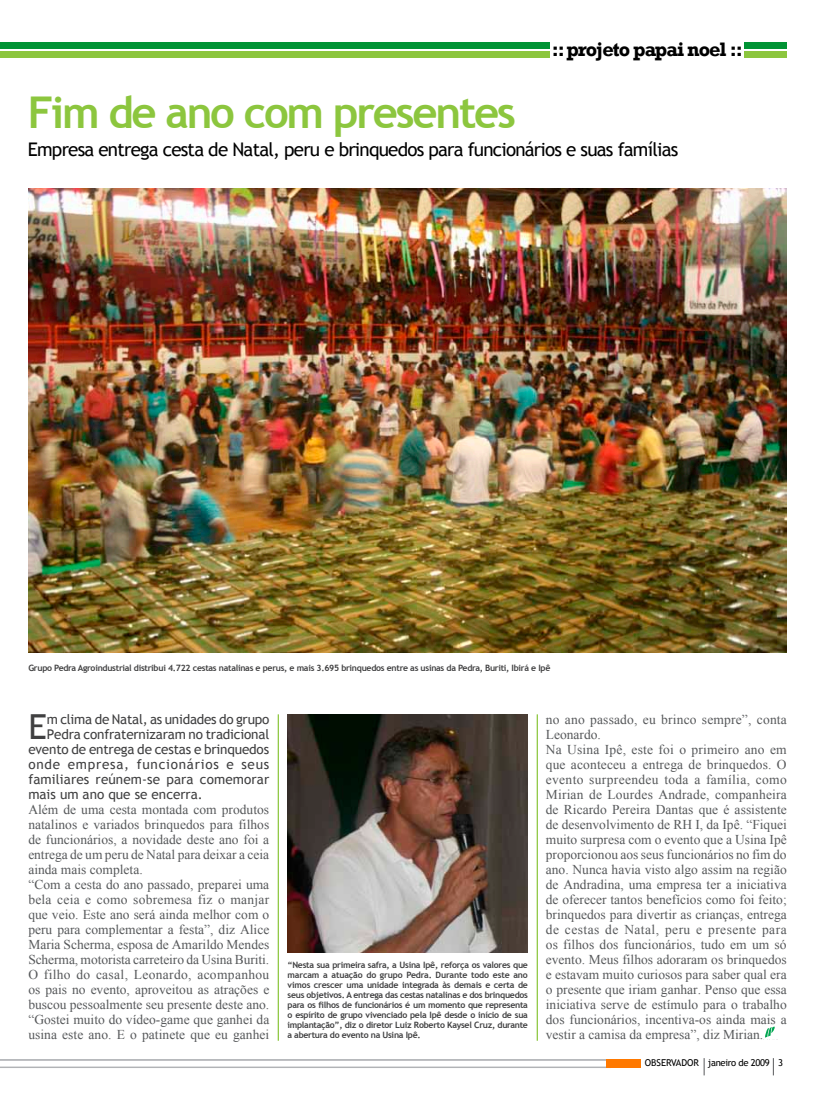
<style>
.page{position:relative;width:815px;height:1099px;background:#fff}
.page>*{position:absolute;margin:0;border:0;box-sizing:border-box;transform-origin:0 0}
.t1{font:700 43.75px "Trebuchet MS";letter-spacing:-.05em;color:#8cc63e}
.t2{font:34.5px "Trebuchet MS";color:#404041}
.t3{font:700 20px "Rockwell";letter-spacing:-.05em;color:#000}
.t4{font:18.75px "Trebuchet MS";letter-spacing:-.04em;color:#000}
.t5{font:13.5px/15px "Times New Roman";color:#57595b}
.t6{font:13.5px "Trebuchet MS";letter-spacing:-.01em;color:#404041}
.t7{font:13.5px "Trebuchet MS";letter-spacing:.055em;color:#404041}
.t8{font:9.5px "Trebuchet MS";letter-spacing:-.03em;color:#000}
.t9{font:700 8.75px/10px "Trebuchet MS";letter-spacing:-.03em;color:#404041;text-align:justify}
</style>
<div class="page">
<hr style="left:0;top:1066px;width:611px;height:1px;background:#b1b3b6">
<hr style="left:0;top:1059px;width:611px;height:1px;background:#b1b3b6">
<div style="left:606px;top:1059px;width:35px;height:8px;background:#ff7900"></div>
<svg style="left:704px;top:1058px;width:1px;height:17px"></svg>
<svg style="left:773px;top:1058px;width:1px;height:17px"></svg>
<div style="left:0;top:43px;width:787px;height:6px;background:#009334"></div>
<div style="left:0;top:52px;width:787px;height:6px;background:#8cc63e"></div>
<div style="left:551px;top:39px;width:193px;height:24px;background:#fff"></div>
<hr style="left:278px;top:714px;width:1px;height:326px;background:#8cc63e">
<hr style="left:537px;top:714px;width:1px;height:326px;background:#8cc63e">
<img style="left:29px;top:189px;width:758px;height:463px">
<svg style="left:765px;top:1026px;width:10px;height:11px"></svg>
<img style="left:288px;top:714px;width:240px;height:238px">
<h3 class="t3" style="left:552px;top:37px;width:193px">:: projeto papai noel ::</h3>
<h1 class="t1" style="left:28px;top:85px;width:490px">Fim de ano com presentes</h1>
<h3 class="t4" style="left:28px;top:139px;width:652px">Empresa entrega cesta de Natal, peru e brinquedos para funcionários e suas famílias</h3>
<p class="t9" style="left:28px;top:662px;width:524px">Grupo Pedra Agroindustrial distribui 4.722 cestas natalinas e perus, e mais 3.695 brinquedos entre as usinas da Pedra, Buriti, Ibirá e Ipê</p>
<h2 class="t2" style="left:28px;top:706px;width:20px">E</h2>
<p class="t6" style="left:47px;top:711px;width:224px">m clima de Natal, as unidades do grupo</p>
<p class="t6" style="left:47px;top:726px;width:224px">Pedra confraternizaram no tradicional</p>
<p class="t6" style="left:28px;top:741px;width:242px">evento de entrega de cestas e brinquedos</p>
<p class="t7" style="left:28px;top:756px;width:242px">onde empresa, funcionários e seus</p>
<p class="t6" style="left:28px;top:771px;width:242px">familiares reúnem-se para comemorar</p>
<p class="t6" style="left:28px;top:786px;width:176px">mais um ano que se encerra.</p>
<p class="t5" style="left:28px;top:802px;width:243px">Além de uma cesta montada com produtos natalinos e variados brinquedos para filhos de funcionários, a novidade deste ano foi a entrega de um peru de Natal para deixar a ceia ainda mais completa.<br>“Com a cesta do ano passado, preparei uma bela ceia e como sobremesa fiz o manjar que veio. Este ano será ainda melhor com o peru para complementar a festa”, diz Alice Maria Scherma, esposa de Amarildo Mendes Scherma, motorista carreteiro da Usina Buriti.<br>O filho do casal, Leonardo, acompanhou os pais no evento, aproveitou as atrações e buscou pessoalmente seu presente deste ano. “Gostei muito do vídeo-game que ganhei da usina este ano. E o patinete que eu ganhei</p>
<p class="t9" style="left:288px;top:959px;width:242px">“Nesta sua primeira safra, a Usina Ipê, reforça os valores que marcam a atuação do grupo Pedra. Durante todo este ano vimos crescer uma unidade integrada às demais e certa de seus objetivos. A entrega das cestas natalinas e dos brinquedos para os filhos de funcionários é um momento que representa o espírito de grupo vivenciado pela Ipê desde o início de sua implantação”, diz o diretor Luiz Roberto Kaysel Cruz, durante a abertura do evento na Usina Ipê.</p>
<p class="t5" style="left:546px;top:711px;width:243px">no ano passado, eu brinco sempre”, conta Leonardo.<br>Na Usina Ipê, este foi o primeiro ano em que aconteceu a entrega de brinquedos. O evento surpreendeu toda a família, como Mirian de Lourdes Andrade, companheira de Ricardo Pereira Dantas que é assistente de desenvolvimento de RH I, da Ipê. “Fiquei muito surpresa com o evento que a Usina Ipê proporcionou aos seus funcionários no fim do ano. Nunca havia visto algo assim na região de Andradina, uma empresa ter a iniciativa de oferecer tantos benefícios como foi feito; brinquedos para divertir as crianças, entrega de cestas de Natal, peru e presente para os filhos dos funcionários, tudo em um só evento. Meus filhos adoraram os brinquedos e estavam muito curiosos para saber qual era o presente que iriam ganhar. Penso que essa iniciativa serve de estímulo para o trabalho dos funcionários, incentiva-os ainda mais a vestir a camisa da empresa”, diz Mirian.</p>
<p class="t8" style="left:645px;top:1057px;width:140px">OBSERVADOR janeiro de 2009 3</p>
</div>
